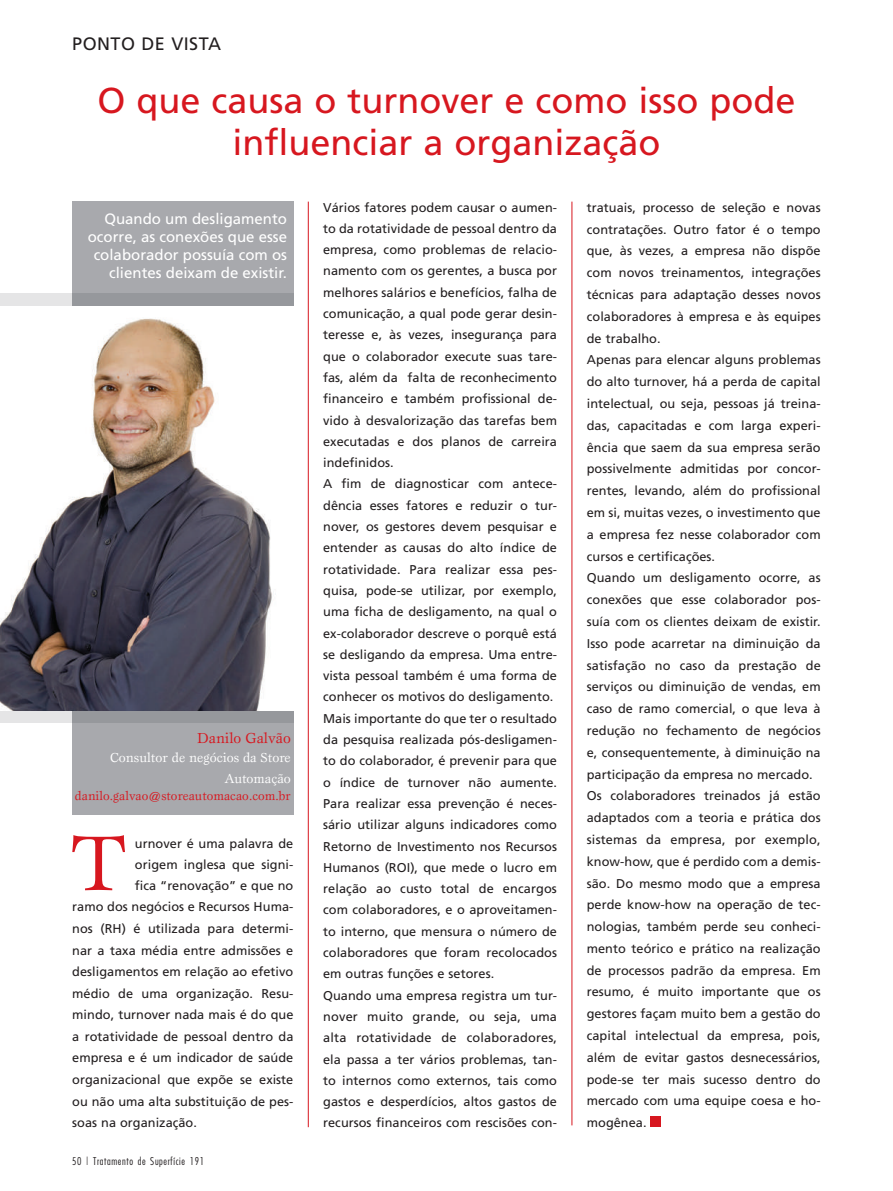
<style>
.page{position:relative;width:893px;height:1191px;background:#fff}
.page>*{position:absolute;margin:0;border:0;box-sizing:border-box;transform-origin:0 0}
.t1{font:80.25px "Esprit";color:#d7171f}
.t2{font:36px/42px "Frutiger";color:#d7171f;text-align:center}
.t3{font:18px "Frutiger";letter-spacing:.025em;color:#231f20}
.t4{font:15px/18px "Frutiger";color:#fff;text-align:right}
.t5{font:15px "Esprit";color:#d7171f}
.t6{font:13.5px/21px "Esprit";color:#fff;text-align:right}
.t7{font:12.75px/21.3px "Frutiger";letter-spacing:.005em;color:#231f20}
.t8{font:12.75px "Esprit";letter-spacing:.005em;color:#d7171f}
.t9{font:300 condensed 10.5px "Futura";letter-spacing:.06em;color:#231f20}
</style>
<div class="page">
<div style="left:72px;top:202px;width:221px;height:613px;background:#a8a9ad"></div>
<hr style="left:572px;top:202px;width:1px;height:923px;background:#d7171f">
<hr style="left:308px;top:202px;width:1px;height:925px;background:#d7171f">
<div style="left:651px;top:1116px;width:10px;height:11px;background:#d7171f"></div>
<img style="left:0;top:306px;width:293px;height:404px">
<h3 class="t3" style="left:72px;top:33px;width:147px">ponto de vista</h3>
<h2 class="t2" style="left:97px;top:79px;width:700px">O que causa o turnover e como isso pode influenciar a organização</h2>
<p class="t4" style="left:88px;top:209px;width:201px">Quando um desligamento ocorre, as conexões que esse colaborador possuía com os clientes deixam de existir.</p>
<p class="t5" style="left:197px;top:728px;width:95px">Danilo Galvão</p>
<p class="t6" style="left:110px;top:746px;width:182px">Consultor de negócios da Store<br>Automação</p>
<p class="t8" style="left:75px;top:788px;width:217px">danilo.galvao@storeautomacao.com.br</p>
<h1 class="t1" style="left:70px;top:814px;width:58px">T</h1>
<p class="t7" style="left:135px;top:832px;width:160px">urnover é uma palavra de</p>
<p class="t7" style="left:135px;top:853px;width:160px">origem inglesa que signi-</p>
<p class="t7" style="left:135px;top:874px;width:160px">fica “renovação” e que no</p>
<p class="t7" style="left:72px;top:896px;width:223px">ramo dos negócios e Recursos Huma-</p>
<p class="t7" style="left:72px;top:917px;width:223px">nos (RH) é utilizada para determi-</p>
<p class="t7" style="left:72px;top:939px;width:223px">nar a taxa média entre admissões e</p>
<p class="t7" style="left:72px;top:961px;width:223px">desligamentos em relação ao efetivo</p>
<p class="t7" style="left:72px;top:982px;width:223px">médio de uma organização. Resu-</p>
<p class="t7" style="left:72px;top:1004px;width:223px">mindo, turnover nada mais é do que</p>
<p class="t7" style="left:72px;top:1025px;width:223px">a rotatividade de pessoal dentro da</p>
<p class="t7" style="left:72px;top:1047px;width:223px">empresa e é um indicador de saúde</p>
<p class="t7" style="left:72px;top:1068px;width:223px">organizacional que expõe se existe</p>
<p class="t7" style="left:72px;top:1090px;width:223px">ou não uma alta substituição de pes-</p>
<p class="t7" style="left:72px;top:1112px;width:126px">soas na organização.</p>
<p class="t9" style="left:72px;top:1155px;width:133px">50 | Tratamento de Superfície 191</p>
<p class="t7" style="left:323px;top:196px;width:235px">Vários fatores podem causar o aumen&shy;to da rotatividade de pessoal dentro da empresa, como problemas de relacio&shy;namento com os gerentes, a busca por melhores salários e benefícios, falha de comunicação, a qual pode gerar desin&shy;teresse e, às vezes, insegurança para que o colaborador execute suas tare&shy;fas, além da falta de reconhecimento financeiro e também profissional de&shy;vido à desvalorização das tarefas bem executadas e dos planos de carreira indefinidos.<br>A fim de diagnosticar com antece&shy;dência esses fatores e reduzir o tur&shy;nover, os gestores devem pesquisar e entender as causas do alto índice de rotatividade. Para realizar essa pes&shy;quisa, pode-se utilizar, por exemplo, uma ficha de desligamento, na qual o ex-colaborador descreve o porquê está se desligando da empresa. Uma entre&shy;vista pessoal também é uma forma de conhecer os motivos do desligamento.<br>Mais importante do que ter o resultado da pesquisa realizada pós-desligamen&shy;to do colaborador, é prevenir para que o índice de turnover não aumente.<br>Para realizar essa prevenção é neces&shy;sário utilizar alguns indicadores como Retorno de Investimento nos Recursos Humanos (ROI), que mede o lucro em relação ao custo total de encargos com colaboradores, e o aproveitamen&shy;to interno, que mensura o número de colaboradores que foram recolocados em outras funções e setores.<br>Quando uma empresa registra um tur&shy;nover muito grande, ou seja, uma alta rotatividade de colaboradores, ela passa a ter vários problemas, tan&shy;to internos como externos, tais como gastos e desperdícios, altos gastos de recursos financeiros com rescisões con-</p>
<p class="t7" style="left:587px;top:196px;width:236px;line-height:21.8px">tratuais, processo de seleção e novas contratações. Outro fator é o tempo que, às vezes, a empresa não dispõe com novos treinamentos, integrações técnicas para adaptação desses novos colaboradores à empresa e às equipes de trabalho.<br>Apenas para elencar alguns problemas do alto turnover, há a perda de capital intelectual, ou seja, pessoas já treina&shy;das, capacitadas e com larga experi&shy;ência que saem da sua empresa serão possivelmente admitidas por concor&shy;rentes, levando, além do profissional em si, muitas vezes, o investimento que a empresa fez nesse colaborador com cursos e certificações.<br>Quando um desligamento ocorre, as conexões que esse colaborador pos&shy;suía com os clientes deixam de existir.<br>Isso pode acarretar na diminuição da satisfação no caso da prestação de serviços ou diminuição de vendas, em caso de ramo comercial, o que leva à redução no fechamento de negócios e, consequentemente, à diminuição na participação da empresa no mercado.<br>Os colaboradores treinados já estão adaptados com a teoria e prática dos sistemas da empresa, por exemplo, know-how, que é perdido com a demis&shy;são. Do mesmo modo que a empresa perde know-how na operação de tec&shy;nologias, também perde seu conheci&shy;mento teórico e prático na realização de processos padrão da empresa. Em resumo, é muito importante que os gestores façam muito bem a gestão do capital intelectual da empresa, pois, além de evitar gastos desnecessários, pode-se ter mais sucesso dentro do mercado com uma equipe coesa e ho&shy;mogênea.</p>
</div>
